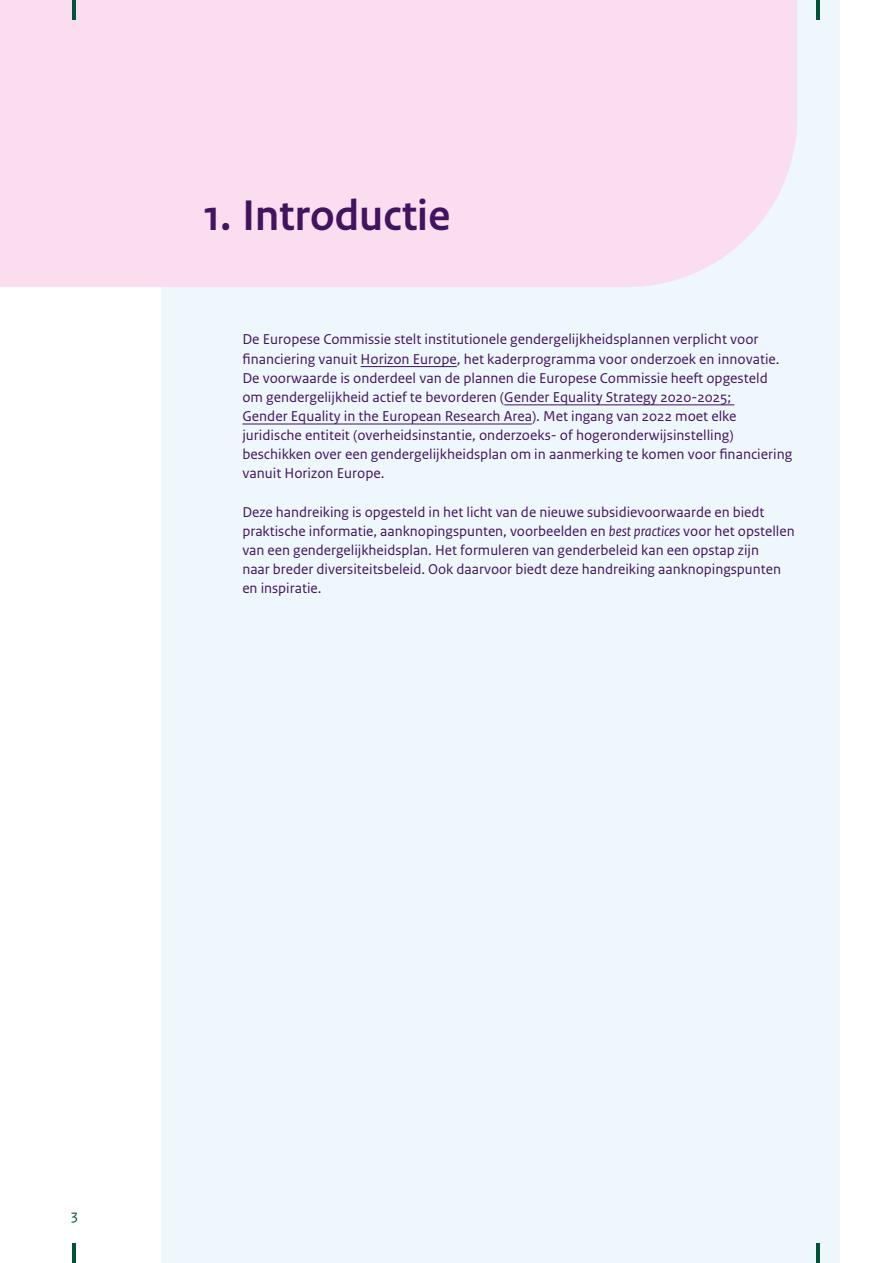
<style>
.page{position:relative;width:893px;height:1263px;background:#fff}
.page>*{position:absolute;margin:0;border:0;box-sizing:border-box;transform-origin:0 0}
.H1_DIHOO_kop_1{font:700 45px "Rijksoverheid Sans Heading";letter-spacing:.005em;color:#42145f}
.Brood_DIHOO_broodtek{font:15px/19.2px "Rijksoverheid Sans Text";color:#42145f}
.t1{font:15px "Rijksoverheid Sans Text";color:#00523b}
.s1{font-style:italic}
</style>
<div class="page">
<div style="left:162px;top:0;width:678px;height:1263px;background:#eef7fb"></div>
<div style="left:0;top:0;width:797px;height:287px;background:#fadef0"></div>
<hr style="left:361px;top:366px;width:96px;height:1px;background:#42145f">
<hr style="left:504px;top:405px;width:230px;height:1px;background:#42145f">
<hr style="left:242px;top:424px;width:290px;height:1px;background:#42145f">
<svg style="left:816px;top:1244px;width:3px;height:19px"></svg>
<svg style="left:816px;top:0;width:3px;height:19px"></svg>
<hr style="left:72px;top:0;width:4px;height:19px;background:#00523b">
<hr style="left:72px;top:1244px;width:4px;height:19px;background:#00523b">
<h1 class="H1_DIHOO_kop_1" style="left:204px;top:190px;width:248px">1. Introductie</h1>
<p class="Brood_DIHOO_broodtek" style="left:242px;top:330px;width:551px">De Europese Commissie stelt institutionele gendergelijkheidsplannen verplicht voor financiering vanuit Horizon Europe, het kaderprogramma voor onderzoek en innovatie.<br>De voorwaarde is onderdeel van de plannen die Europese Commissie heeft opgesteld<br>om gendergelijkheid actief te bevorderen (Gender Equality Strategy 2020-2025;<br>Gender Equality in the European Research Area). Met ingang van 2022 moet elke juridische entiteit (overheidsinstantie, onderzoeks- of hogeronderwijsinstelling) beschikken over een gendergelijkheidsplan om in aanmerking te komen voor financiering vanuit Horizon Europe.</p>
<p class="Brood_DIHOO_broodtek" style="left:242px;top:502px;width:554px">Deze handreiking is opgesteld in het licht van de nieuwe subsidievoorwaarde en biedt praktische informatie, aanknopingspunten, voorbeelden en <span class="s1">best practices</span> voor het opstellen van een gendergelijkheidsplan. Het formuleren van genderbeleid kan een opstap zijn<br>naar breder diversiteitsbeleid. Ook daarvoor biedt deze handreiking aanknopingspunten en inspiratie.</p>
<p class="t1" style="left:71px;top:1207px;width:8px">3</p>
</div>
